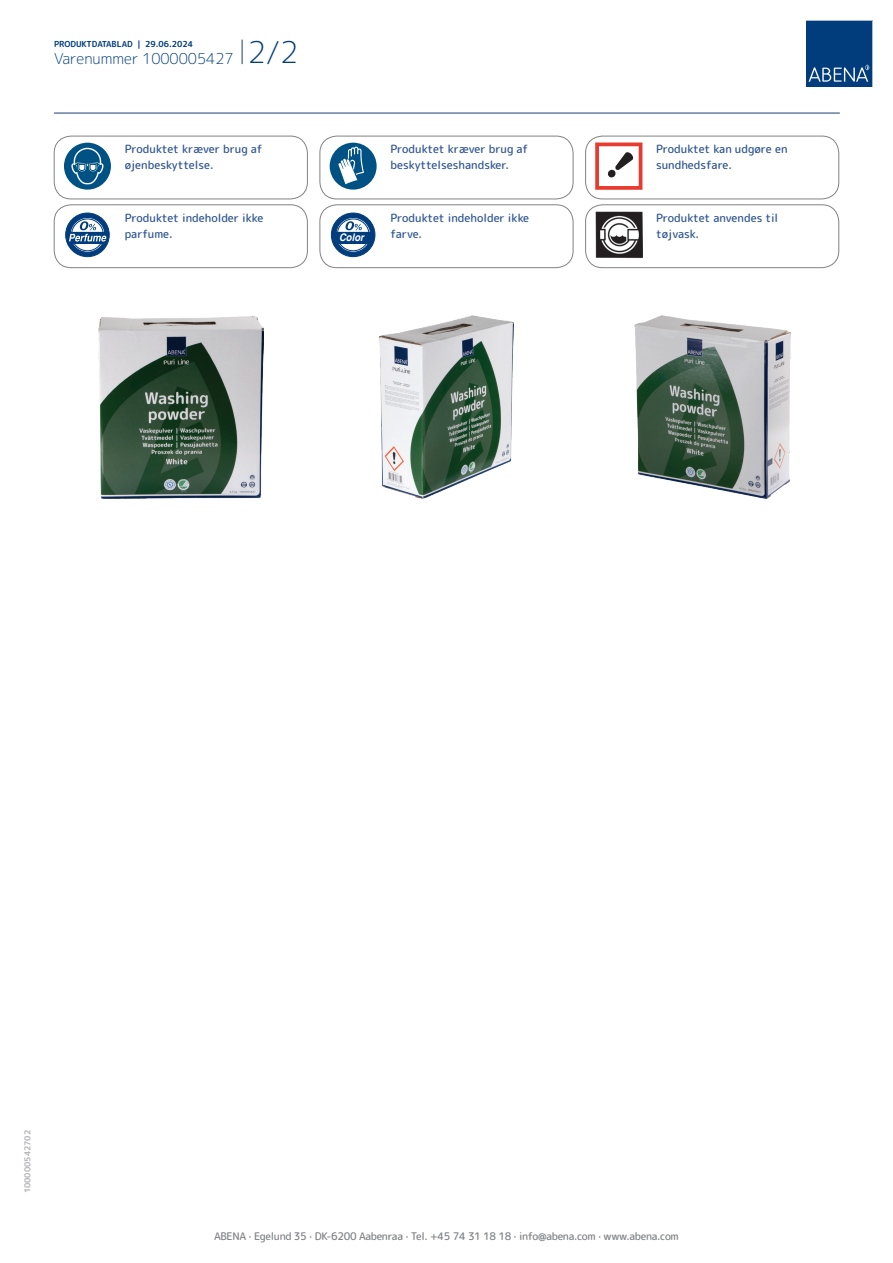
<style>
.page{position:relative;width:893px;height:1263px;background:#fff}
.page>*{position:absolute;margin:0;border:0;box-sizing:border-box;transform-origin:0 0}
.t1{font:300 15px "Rounded Mplus 1 c";color:#013d7d}
.t2{font:500 11.25px/16.5px "Rounded Mplus 1 c";color:#305691}
.t3{font:500 10.5px "Rounded Mplus 1 c";letter-spacing:-.03em;color:#808285}
.t4{font:italic 700 10.5px "Helvetica";letter-spacing:-.005em;color:#fff;scale:.9 1}
.t5{font:700 8.25px "Rounded Mplus 1 c";color:#013d7d}
.t6{font:700 8.25px "Rounded Mplus 1 c";color:#b2b3b7}
.s1{font-size:30px}
</style>
<div class="page">
<svg style="left:242px;top:40px;width:1px;height:24px"></svg>
<svg style="left:806px;top:20px;width:67px;height:67px"></svg>
<hr style="left:54px;top:113px;width:785px;height:1px;background:#153f74">
<div style="left:64px;top:143px;width:47px;height:47px;background:#005285;border-radius:50%"></div>
<svg style="left:71px;top:143px;width:32px;height:41px"></svg>
<div style="left:54px;top:136px;width:254px;height:63px;border:1px solid #808285;border-radius:17px"></div>
<div style="left:330px;top:143px;width:47px;height:47px;background:#005285;border-radius:50%"></div>
<svg style="left:338px;top:147px;width:26px;height:37px"></svg>
<div style="left:320px;top:136px;width:253px;height:63px;border:1px solid #808285;border-radius:17px"></div>
<svg style="left:595px;top:143px;width:47px;height:47px"></svg>
<div style="left:585px;top:136px;width:254px;height:63px;border:1px solid #808285;border-radius:17px"></div>
<div style="left:66px;top:213px;width:43px;height:44px;background:#013d7d;border-radius:50%"></div>
<div style="left:65px;top:213px;width:44px;height:44px;border:1px solid #013d7d;border-radius:50%"></div>
<svg style="left:70px;top:217px;width:35px;height:35px"></svg>
<div style="left:70px;top:217px;width:36px;height:36px;border:1px solid #013d7d;border-radius:50%"></div>
<div style="left:71px;top:219px;width:33px;height:32px;border:1px solid #013d7d;border-radius:50%"></div>
<svg style="left:67px;top:221px;width:39px;height:23px"></svg>
<div style="left:54px;top:205px;width:254px;height:63px;border:1px solid #808285;border-radius:17px"></div>
<div style="left:331px;top:213px;width:44px;height:44px;background:#013d7d;border-radius:50%"></div>
<div style="left:331px;top:213px;width:44px;height:44px;border:1px solid #013d7d;border-radius:50%"></div>
<svg style="left:336px;top:217px;width:35px;height:35px"></svg>
<div style="left:335px;top:217px;width:36px;height:36px;border:1px solid #013d7d;border-radius:50%"></div>
<div style="left:337px;top:219px;width:32px;height:32px;border:1px solid #013d7d;border-radius:50%"></div>
<svg style="left:333px;top:221px;width:39px;height:23px"></svg>
<div style="left:320px;top:205px;width:253px;height:63px;border:1px solid #808285;border-radius:17px"></div>
<img style="left:595px;top:211px;width:47px;height:47px">
<div style="left:585px;top:205px;width:254px;height:63px;border:1px solid #808285;border-radius:17px"></div>
<img style="left:98px;top:316px;width:165px;height:182px">
<img style="left:380px;top:316px;width:133px;height:182px">
<img style="left:634px;top:316px;width:156px;height:182px">
<p class="t5" style="left:54px;top:38px;width:141px">PRODUKTDATABLAD | 29.06.2024</p>
<h1 class="t1" style="left:54px;top:48px;width:246px">Varenummer 1000005427 <span class="s1">2/2</span></h1>
<p class="t2" style="left:125px;top:141px;width:139px">Produktet kræver brug af øjenbeskyttelse.</p>
<p class="t2" style="left:390px;top:141px;width:139px">Produktet kræver brug af beskyttelseshandsker.</p>
<p class="t2" style="left:656px;top:141px;width:133px">Produktet kan udgøre en sundhedsfare.</p>
<p class="t2" style="left:125px;top:209px;width:140px">Produktet indeholder ikke parfume.</p>
<p class="t2" style="left:390px;top:209px;width:140px">Produktet indeholder ikke</p>
<p class="t4" style="left:339px;top:229px;width:29px">Color</p>
<p class="t2" style="left:390px;top:226px;width:33px">farve.</p>
<p class="t2" style="left:656px;top:209px;width:124px">Produktet anvendes til tøjvask.</p>
<p class="t6" style="left:22px;top:1193px;width:65px;rotate:-90deg">100000542702</p>
<p class="t3" style="left:214px;top:1229px;width:466px">ABENA · Egelund 35 · DK-6200 Aabenraa · Tel. +45 74 31 18 18 · info@abena.com · www.abena.com</p>
</div>
